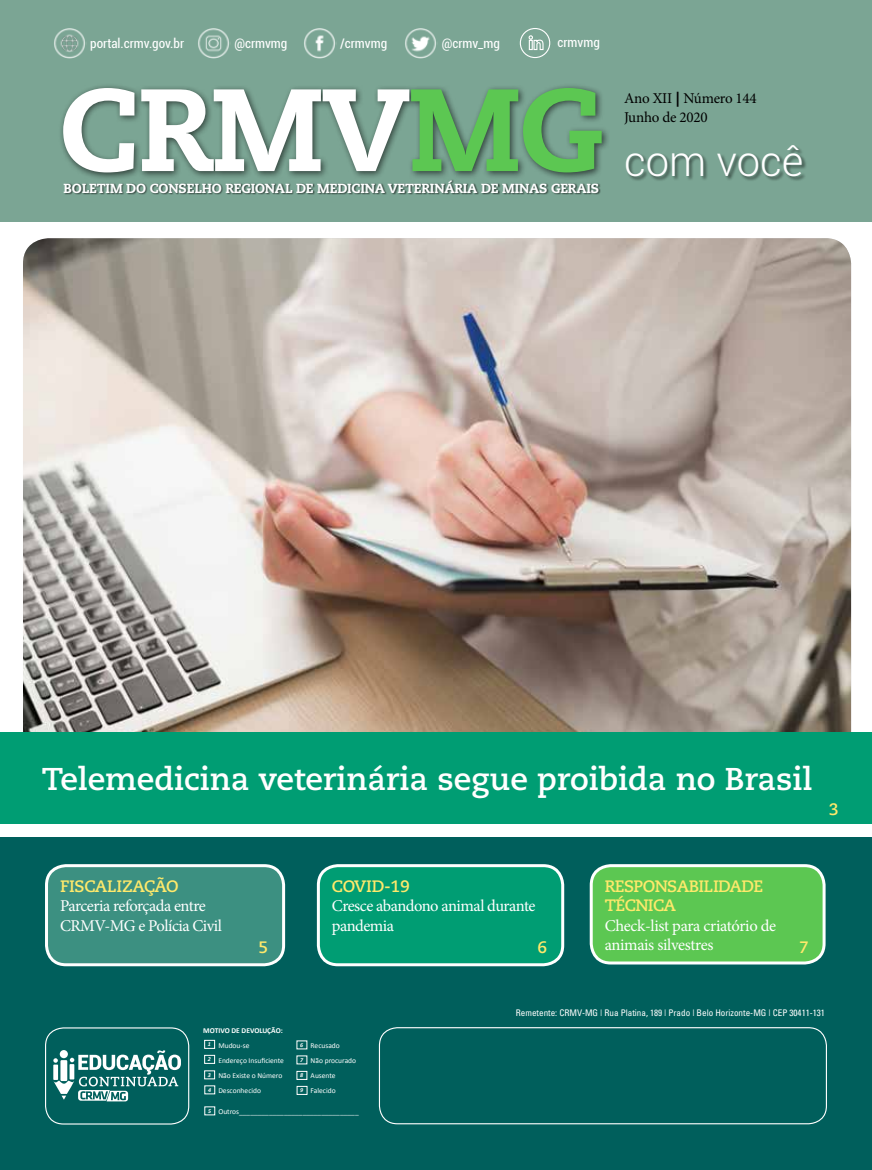
<style>
.page{position:relative;width:872px;height:1170px;background:#fff}
.page>*{position:absolute;margin:0;border:0;box-sizing:border-box;transform-origin:0 0}
.t1{font:800 116.55px "Caecilia LT Std";letter-spacing:-.015em;color:#fff}
.t2{font:300 42px "Roboto";color:#fff}
.t3{font:700 31.5px "Caecilia LT Std";color:#fff}
.t4{font:16.5px/19.5px "Minion Pro";letter-spacing:-.03em;color:#fff}
.t5{font:700 16.5px/19.5px "Caecilia LT Std";letter-spacing:-.035em;color:#ffe96b}
.t6{font:15px/19.5px "Minion Pro";letter-spacing:-.015em;color:#000}
.t7{font:800 13.2px "Caecilia LT Std";letter-spacing:-.015em;color:#fff}
.t8{font:condensed 13.2px "Roboto";color:#fff}
.t9{font:condensed 9.15px "Univers";color:#fff}
.t10{font:7.5px/15px "Calibri";color:#fff}
.t11{font:700 7.5px "Calibri";color:#fff}
.t12{font:italic 700 6px "Calibri";color:#fff}
.s1{color:#5cc752}
.s2{font-family:"Caecilia LT Std";font-weight:800}
</style>
<div class="page">
<div style="left:0;top:837px;width:872px;height:332px;background:#005f5c"></div>
<div style="left:45px;top:1027px;width:144px;height:97px;border:1px solid #fff;border-radius:18px"></div>
<div style="left:0;top:0;width:872px;height:221px;background:#7ba594"></div>
<div style="left:626px;top:145px;width:181px;height:36px;background:#000;opacity:.5"></div>
<div style="left:58px;top:83px;width:552px;height:98px;background:#000;opacity:.6"></div>
<div style="left:64px;top:179px;width:537px;height:16px;background:#000;opacity:.59"></div>
<div style="left:379px;top:1027px;width:448px;height:97px;border:1px solid #fff;border-radius:18px"></div>
<div style="left:204px;top:1039px;width:11px;height:9px;border:1px solid #fff"></div>
<div style="left:204px;top:1054px;width:11px;height:9px;border:1px solid #fff"></div>
<div style="left:204px;top:1070px;width:11px;height:9px;border:1px solid #fff"></div>
<div style="left:296px;top:1070px;width:11px;height:9px;border:1px solid #fff"></div>
<div style="left:297px;top:1085px;width:10px;height:9px;border:1px solid #fff"></div>
<div style="left:318px;top:865px;width:245px;height:99px;background:#009d73;border-radius:20px"></div>
<div style="left:317px;top:864px;width:247px;height:102px;border:3px solid #fff;border-radius:20px"></div>
<div style="left:591px;top:865px;width:233px;height:97px;background:#5cc752;border-radius:19px"></div>
<div style="left:590px;top:864px;width:235px;height:100px;border:3px solid #fff;border-radius:19px"></div>
<div style="left:46px;top:865px;width:238px;height:99px;background:#3c9081;border-radius:20px"></div>
<div style="left:45px;top:864px;width:240px;height:102px;border:3px solid #fff;border-radius:20px"></div>
<svg style="left:53px;top:1050px;width:128px;height:51px"></svg>
<img style="left:54px;top:28px;width:31px;height:31px">
<img style="left:198px;top:28px;width:31px;height:31px">
<img style="left:304px;top:28px;width:32px;height:31px">
<img style="left:405px;top:28px;width:31px;height:31px">
<svg style="left:519px;top:28px;width:32px;height:30px"></svg>
<img style="left:23px;top:238px;width:828px;height:494px">
<div style="left:0;top:732px;width:872px;height:91px;background:#009d73"></div>
<p class="t8" style="left:90px;top:34px;width:95px">portal.crmv.gov.br</p>
<p class="t8" style="left:234px;top:34px;width:54px">@crmvmg</p>
<p class="t8" style="left:340px;top:34px;width:48px">/crmvmg</p>
<p class="t8" style="left:442px;top:34px;width:60px">@crmv_mg</p>
<p class="t8" style="left:557px;top:33px;width:44px">crmvmg</p>
<h1 class="t1" style="left:59px;top:58px;width:545px">CRMV<span class="s1">MG</span></h1>
<p class="t7" style="left:64px;top:180px;width:537px">BOLETIM DO CONSELHO REGIONAL DE MEDICINA VETERINÁRIA DE MINAS GERAIS</p>
<p class="t6" style="left:624px;top:88px;width:134px">Ano XII <span class="s2">|</span> Número 144<br>Junho de 2020</p>
<h2 class="t2" style="left:624px;top:132px;width:181px">com você</h2>
<h3 class="t3" style="left:42px;top:760px;width:772px">Telemedicina veterinária segue proibida no Brasil</h3>
<p class="t5" style="left:828px;top:799px;width:11px">3</p>
<p class="t5" style="left:60px;top:876px;width:120px">FISCALIZAÇÃO</p>
<p class="t4" style="left:60px;top:896px;width:164px">Parceria reforçada entre<br>CRMV-MG e Polícia Civil</p>
<p class="t5" style="left:332px;top:876px;width:79px">COVID-19</p>
<p class="t4" style="left:332px;top:896px;width:205px">Cresce abandono animal durante pandemia</p>
<p class="t5" style="left:604px;top:876px;width:160px">RESPONSABILIDADE<br>TÉCNICA</p>
<p class="t4" style="left:604px;top:915px;width:173px">Check-list para criatório de</p>
<p class="t5" style="left:259px;top:937px;width:11px">5</p>
<p class="t5" style="left:537px;top:937px;width:11px">6</p>
<p class="t4" style="left:604px;top:935px;width:110px">animais silvestres</p>
<p class="t5" style="left:799px;top:937px;width:11px">7</p>
<p class="t11" style="left:203px;top:1025px;width:81px">MOTIVO DE DEVOLUÇÃO:</p>
<p class="t12" style="left:208px;top:1040px;width:5px">1</p>
<p class="t12" style="left:208px;top:1055px;width:5px">2</p>
<p class="t12" style="left:208px;top:1070px;width:5px">3</p>
<p class="t12" style="left:208px;top:1085px;width:5px">4</p>
<p class="t12" style="left:208px;top:1106px;width:5px">5</p>
<p class="t10" style="left:218px;top:1037px;width:67px">Mudou-se<br>Endereço Insuficiente<br>Não Existe o Número<br>Desconhecido</p>
<p class="t10" style="left:311px;top:1038px;width:47px">Recusado<br>Não procurado<br>Ausente<br>Falecido</p>
<p class="t12" style="left:300px;top:1040px;width:5px">6</p>
<p class="t12" style="left:300px;top:1056px;width:5px">7</p>
<p class="t12" style="left:300px;top:1071px;width:5px">8</p>
<p class="t12" style="left:300px;top:1086px;width:5px">9</p>
<p class="t9" style="left:516px;top:1007px;width:311px">Remetente: CRMV-MG | Rua Platina, 189 | Prado | Belo Horizonte-MG | CEP 30411-131</p>
</div>
